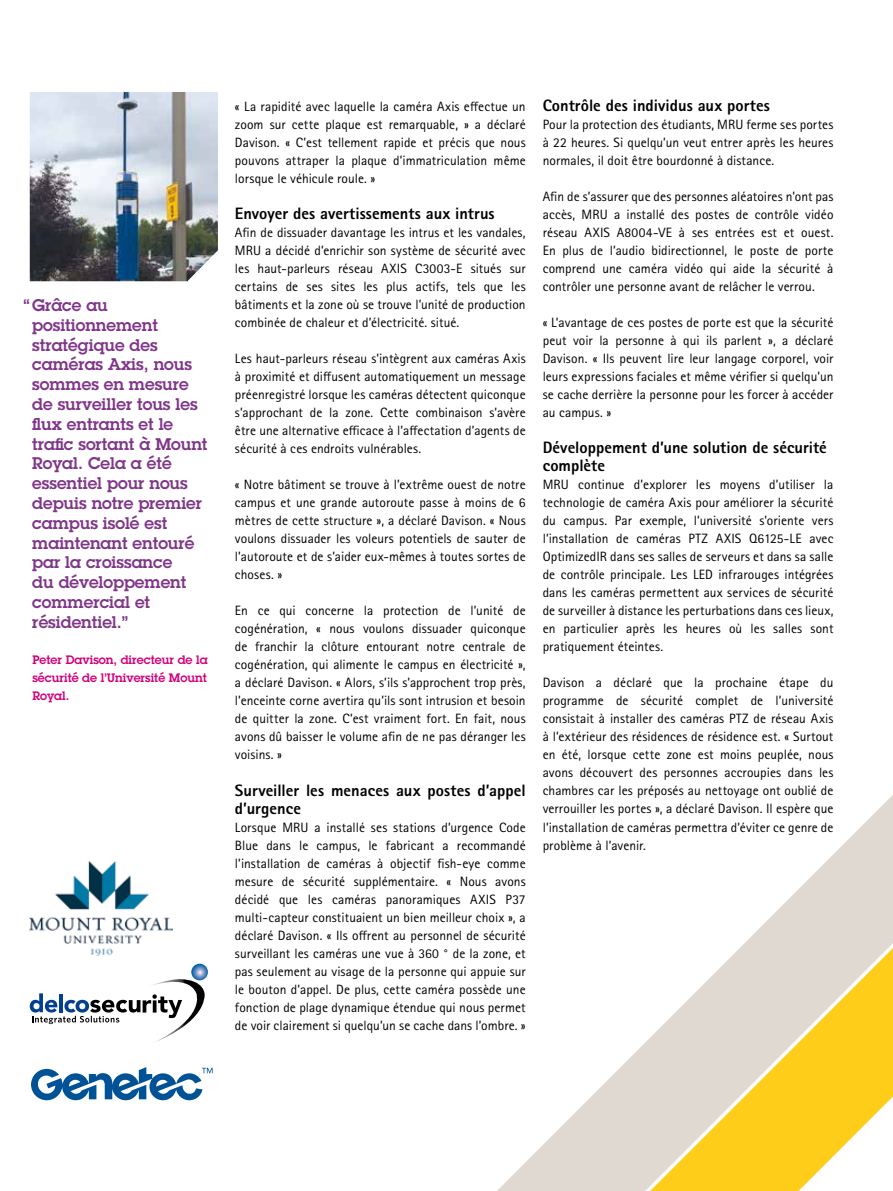
<style>
.page{position:relative;width:893px;height:1191px;background:#fff}
.page>*{position:absolute;margin:0;border:0;box-sizing:border-box;transform-origin:0 0}
.t1{font:600 16.5px/19.8px "Lubalin Graph ECG";color:#803689}
.t2{font:800 16.5px/18px "Rotis Sans Serif Pro";color:#000}
.t3{font:13.5px/18px "Rotis Sans Serif Pro";letter-spacing:.005em;color:#000;text-align:justify}
.t4{font:600 12px/18px "Lubalin Graph ECG";color:#d2007a;text-align:justify}
</style>
<div class="page">
<svg style="left:497px;top:795px;width:396px;height:396px"></svg>
<svg style="left:637px;top:935px;width:256px;height:256px"></svg>
<svg style="left:31px;top:1067px;width:182px;height:33px"></svg>
<img style="left:30px;top:862px;width:142px;height:93px">
<img style="left:30px;top:92px;width:188px;height:189px">
<svg style="left:191px;top:963px;width:17px;height:17px"></svg>
<svg style="left:30px;top:971px;width:176px;height:71px"></svg>
<p class="t1" style="left:32px;top:295px;width:177px;text-indent:-9px">“ Grâce au positionnement stratégique des caméras Axis, nous sommes en mesure de surveiller tous les flux entrants et le trafic sortant à Mount<br>Royal. Cela a été essentiel pour nous depuis notre premier campus isolé est maintenant entouré par la croissance<br>du développement commercial et résidentiel.”</p>
<p class="t4" style="left:32px;top:651px;width:177px">Peter Davison, directeur de la sécurité de l’Université Mount Royal.</p>
<p class="t3" style="left:235px;top:98px;width:292px">« La rapidité avec laquelle la caméra Axis effectue un zoom sur cette plaque est remarquable, » a déclaré Davison. « C’est tellement rapide et précis que nous pouvons attraper la plaque d’immatriculation même lorsque le véhicule roule. »</p>
<p class="t2" style="left:235px;top:205px;width:261px">Envoyer des avertissements aux intrus</p>
<p class="t3" style="left:235px;top:224px;width:292px">Afin de dissuader davantage les intrus et les vandales, MRU a décidé d’enrichir son système de sécurité avec les haut-parleurs réseau AXIS C3003-E situés sur certains de ses sites les plus actifs, tels que les bâtiments et la zone où se trouve l’unité de production combinée de chaleur et d’électricité. situé.</p>
<p class="t3" style="left:235px;top:350px;width:292px">Les haut-parleurs réseau s’intègrent aux caméras Axis à proximité et diffusent automatiquement un message préenregistré lorsque les caméras détectent quiconque s’approchant de la zone. Cette combinaison s’avère être une alternative efficace à l’affectation d’agents de sécurité à ces endroits vulnérables.</p>
<p class="t3" style="left:235px;top:476px;width:292px">« Notre bâtiment se trouve à l’extrême ouest de notre campus et une grande autoroute passe à moins de 6 mètres de cette structure », a déclaré Davison. « Nous voulons dissuader les voleurs potentiels de sauter de l’autoroute et de s’aider eux-mêmes à toutes sortes de choses. »</p>
<p class="t3" style="left:235px;top:602px;width:292px">En ce qui concerne la protection de l’unité de cogénération, « nous voulons dissuader quiconque de franchir la clôture entourant notre centrale de cogénération, qui alimente le campus en électricité », a déclaré Davison. « Alors, s’ils s’approchent trop près, l’enceinte corne avertira qu’ils sont intrusion et besoin de quitter la zone. C’est vraiment fort. En fait, nous avons dû baisser le volume afin de ne pas déranger les voisins. »</p>
<p class="t2" style="left:235px;top:781px;width:292px">Surveiller les menaces aux postes d’appel d’urgence</p>
<p class="t3" style="left:235px;top:818px;width:292px">Lorsque MRU a installé ses stations d’urgence Code Blue dans le campus, le fabricant a recommandé l’installation de caméras à objectif fish-eye comme mesure de sécurité supplémentaire. « Nous avons décidé que les caméras panoramiques AXIS P37 multi-capteur constituaient un bien meilleur choix », a déclaré Davison. « Ils offrent au personnel de sécurité surveillant les caméras une vue à 360 ° de la zone, et pas seulement au visage de la personne qui appuie sur le bouton d’appel. De plus, cette caméra possède une fonction de plage dynamique étendue qui nous permet de voir clairement si quelqu’un se cache dans l’ombre. »</p>
<p class="t2" style="left:543px;top:97px;width:229px">Contrôle des individus aux portes</p>
<p class="t3" style="left:543px;top:116px;width:292px">Pour la protection des étudiants, MRU ferme ses portes à 22 heures. Si quelqu’un veut entrer après les heures normales, il doit être bourdonné à distance.</p>
<p class="t3" style="left:543px;top:188px;width:292px">Afin de s’assurer que des personnes aléatoires n’ont pas accès, MRU a installé des postes de contrôle vidéo réseau AXIS A8004-VE à ses entrées est et ouest.<br>En plus de l’audio bidirectionnel, le poste de porte comprend une caméra vidéo qui aide la sécurité à contrôler une personne avant de relâcher le verrou.</p>
<p class="t3" style="left:543px;top:314px;width:292px">« L’avantage de ces postes de porte est que la sécurité peut voir la personne à qui ils parlent », a déclaré Davison. « Ils peuvent lire leur langage corporel, voir leurs expressions faciales et même vérifier si quelqu’un se cache derrière la personne pour les forcer à accéder au campus. »</p>
<p class="t2" style="left:543px;top:439px;width:286px">Développement d’une solution de sécurité complète</p>
<p class="t3" style="left:543px;top:476px;width:292px">MRU continue d’explorer les moyens d’utiliser la technologie de caméra Axis pour améliorer la sécurité du campus. Par exemple, l’université s’oriente vers l’installation de caméras PTZ AXIS Q6125-LE avec OptimizedIR dans ses salles de serveurs et dans sa salle de contrôle principale. Les LED infrarouges intégrées dans les caméras permettent aux services de sécurité de surveiller à distance les perturbations dans ces lieux, en particulier après les heures où les salles sont pratiquement éteintes.</p>
<p class="t3" style="left:543px;top:674px;width:292px">Davison a déclaré que la prochaine étape du programme de sécurité complet de l’université consistait à installer des caméras PTZ de réseau Axis à l’extérieur des résidences de résidence est. « Surtout en été, lorsque cette zone est moins peuplée, nous avons découvert des personnes accroupies dans les chambres car les préposés au nettoyage ont oublié de verrouiller les portes », a déclaré Davison. Il espère que l’installation de caméras permettra d’éviter ce genre de problème à l’avenir.</p>
</div>
